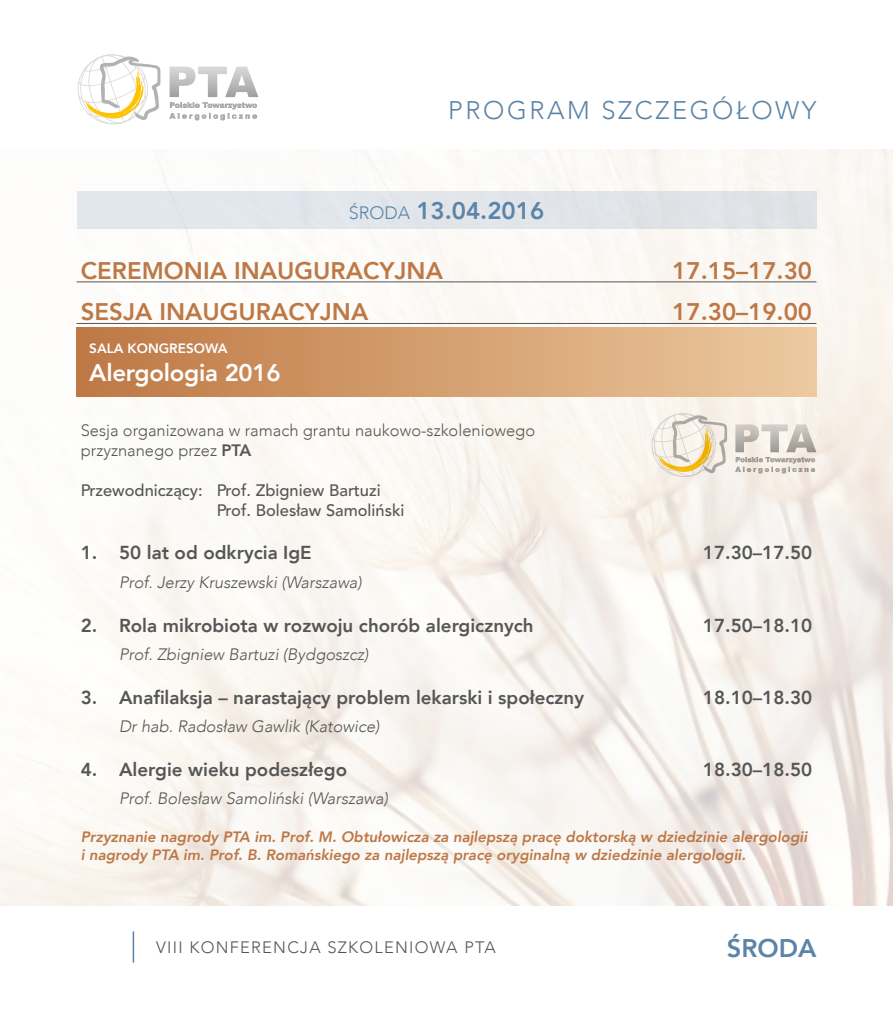
<style>
.page{position:relative;width:893px;height:1021px;background:#fff}
.page>*{position:absolute;margin:0;border:0;box-sizing:border-box;transform-origin:0 0}
.t1{font:300 25.5px "Avenir LT Com";letter-spacing:.1em;color:#5c84a7}
.t2{font:800 25.5px "Avenir LT Com";color:#5c84a7}
.t3{font:800 24px "Avenir LT Com";color:#bd7846}
.t4{font:800 24px "Avenir LT Com";color:#5c84a7}
.t5{font:800 24px "Avenir LT Com";letter-spacing:-.01em;color:#fff}
.t6{font:800 18.75px "Avenir LT Com";color:#565656}
.t7{font:italic 300 16.5px "Avenir LT Com";color:#565656}
.t8{font:300 16.5px/19.8px "Avenir LT Com";color:#565656}
.t9{font:500 16.5px/19.8px "Avenir LTCE";color:#565656}
.t10{font:300 16.5px "Avenir LT Com";letter-spacing:.075em;color:#565656}
.t11{font:italic 800 15px/18px "Avenir LT Com";color:#bd7846}
.t12{font:800 13.5px "Avenir LT Com";color:#fff}
.s1{font-weight:300;font-size:18px}
.s2{font-weight:800}
</style>
<div class="page">
<img style="left:0;top:149px;width:893px;height:756px">
<svg style="left:77px;top:54px;width:83px;height:70px"></svg>
<svg style="left:169px;top:67px;width:89px;height:53px"></svg>
<hr style="left:133px;top:931px;width:1px;height:31px;background:#5c84a7">
<hr style="left:77px;top:281px;width:739px;height:1px;background:#565656">
<hr style="left:77px;top:323px;width:739px;height:1px;background:#565656">
<div style="left:77px;top:191px;width:739px;height:37px;background:#e1e6eb"></div>
<div style="left:77px;top:328px;width:739px;height:68px;background:linear-gradient(to right,#be7744,#ecc99f)"></div>
<svg style="left:651px;top:413px;width:76px;height:64px;background:#eae1cc"></svg>
<svg style="left:735px;top:424px;width:81px;height:49px;background:#d9d3cc"></svg>
<h1 class="t1" style="left:448px;top:95px;width:370px">PROGRAM SZCZEGÓŁOWY</h1>
<p class="t4" style="left:349px;top:196px;width:197px"><span class="s1">ŚRODA</span> 13.04.2016</p>
<p class="t3" style="left:81px;top:256px;width:364px">CEREMONIA INAUGURACYJNA</p>
<p class="t3" style="left:672px;top:256px;width:141px">17.15–17.30</p>
<p class="t3" style="left:81px;top:297px;width:289px">SESJA INAUGURACYJNA</p>
<p class="t3" style="left:672px;top:297px;width:141px">17.30–19.00</p>
<p class="t12" style="left:89px;top:340px;width:140px">SALA KONGRESOWA</p>
<p class="t5" style="left:89px;top:358px;width:193px">Alergologia 2016</p>
<p class="t8" style="left:81px;top:421px;width:456px">Sesja organizowana w ramach grantu naukowo-szkoleniowego przyznanego przez <span class="s2">PTA</span></p>
<p class="t9" style="left:217px;top:480px;width:189px;text-indent:-136px">Przewodniczący: Prof. Zbigniew Bartuzi<br>Prof. Bolesław Samoliński</p>
<p class="t6" style="left:81px;top:542px;width:232px">1. 50 lat od odkrycia IgE</p>
<p class="t6" style="left:703px;top:542px;width:111px">17.30–17.50</p>
<p class="t7" style="left:119px;top:572px;width:244px">Prof. Jerzy Kruszewski (Warszawa)</p>
<p class="t6" style="left:81px;top:614px;width:454px">2. Rola mikrobiota w rozwoju chorób alergicznych</p>
<p class="t6" style="left:703px;top:614px;width:111px">17.50–18.10</p>
<p class="t7" style="left:119px;top:644px;width:251px">Prof. Zbigniew Bartuzi (Bydgoszcz)</p>
<p class="t6" style="left:81px;top:686px;width:505px">3. Anafilaksja – narastający problem lekarski i społeczny</p>
<p class="t6" style="left:703px;top:686px;width:111px">18.10–18.30</p>
<p class="t7" style="left:119px;top:716px;width:262px">Dr hab. Radosław Gawlik (Katowice)</p>
<p class="t6" style="left:81px;top:758px;width:268px">4. Alergie wieku podeszłego</p>
<p class="t6" style="left:703px;top:758px;width:111px">18.30–18.50</p>
<p class="t7" style="left:119px;top:788px;width:271px">Prof. Bolesław Samoliński (Warszawa)</p>
<p class="t11" style="left:81px;top:827px;width:728px">Przyznanie nagrody PTA im. Prof. M. Obtułowicza za najlepszą pracę doktorską w dziedzinie alergologii i nagrody PTA im. Prof. B. Romańskiego za najlepszą pracę oryginalną w dziedzinie alergologii.</p>
<p class="t10" style="left:156px;top:938px;width:341px">VIII KONFERENCJA SZKOLENIOWA PTA</p>
<h1 class="t2" style="left:727px;top:932px;width:91px">ŚRODA</h1>
</div>
